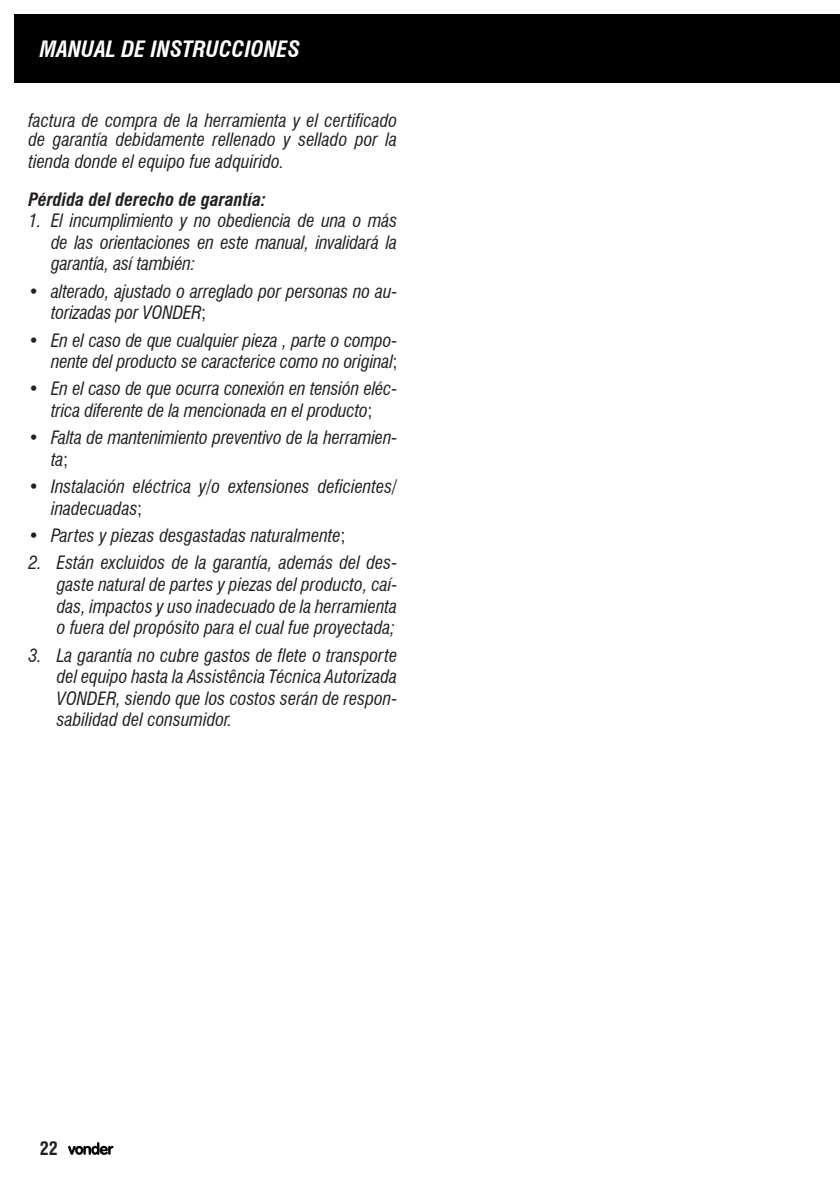
<style>
.page{position:relative;width:840px;height:1191px;background:#fff}
.page>*{position:absolute;margin:0;border:0;box-sizing:border-box;transform-origin:0 0}
.t1{font:italic 700 condensed 22px "Swiss 721 BT";color:#fff}
.texto{font:italic condensed 18px/21.6px "Swiss 721 BT";letter-spacing:-.005em;color:#231f20}
.texto-2{font:italic 700 condensed 18px "Swiss 721 BT";color:#231f20}
.t2{font:700 condensed 18px "Swiss 721 BT";color:#231f20}
.s1{font-style:normal}
</style>
<div class="page">
<div style="left:14px;top:14px;width:825px;height:69px;background:#000"></div>
<svg style="left:68px;top:1142px;width:45px;height:12px"></svg>
<p class="t1" style="left:40px;top:36px;width:262px">MANUAL DE INSTRUCCIONES</p>
<p class="texto" style="left:28px;top:111px;width:370px;line-height:19.2px">factura de compra de la herramienta y el certificado de garantía debidamente rellenado y sellado por la</p>
<p class="texto" style="left:28px;top:151px;width:257px">tienda donde el equipo fue adquirido.</p>
<p class="texto-2" style="left:28px;top:188px;width:239px">Pérdida del derecho de garantía:</p>
<p class="texto" style="left:51px;top:210px;width:347px;text-align:justify;text-indent:-23px">1. El incumplimiento y no obediencia de una o más de las orientaciones en este manual, invalidará la garantía, así también:</p>
<p class="texto" style="left:51px;top:280px;width:347px;text-indent:-23px">• alterado, ajustado o arreglado por personas no au&shy;torizadas por VONDER<span class="s1">;</span></p>
<p class="texto" style="left:28px;top:329px;width:370px;text-align:right">• En el caso de que cualquier pieza , parte o compo&shy;nente del producto se caracterice como no original<span class="s1">;</span></p>
<p class="texto" style="left:28px;top:378px;width:370px;text-align:center">• En el caso de que ocurra conexión en tensión eléc&shy;trica diferente de la mencionada en el producto<span class="s1">;</span></p>
<p class="texto" style="left:51px;top:427px;width:347px;text-indent:-23px">• Falta de mantenimiento preventivo de la herramien&shy;ta<span class="s1">;</span></p>
<p class="texto" style="left:51px;top:476px;width:347px;text-indent:-23px">• Instalación eléctrica y/o extensiones deficientes/ inadecuadas<span class="s1">;</span></p>
<p class="texto" style="left:28px;top:525px;width:318px">• Partes y piezas desgastadas naturalmente<span class="s1">;</span></p>
<p class="texto" style="left:57px;top:552px;width:342px;text-align:justify;text-indent:-28px">2. Están excluidos de la garantía, además del des&shy;gaste natural de partes y piezas del producto, caí&shy;das, impactos y uso inadecuado de la herramienta o fuera del propósito para el cual fue proyectada;</p>
<p class="texto" style="left:57px;top:644px;width:342px;text-align:justify;text-indent:-28px">3. La garantía no cubre gastos de flete o transporte del equipo hasta la Assistência Técnica Autorizada VONDER, siendo que los costos serán de respon&shy;sabilidad del consumidor.</p>
<p class="t2" style="left:40px;top:1138px;width:19px">22</p>
</div>
